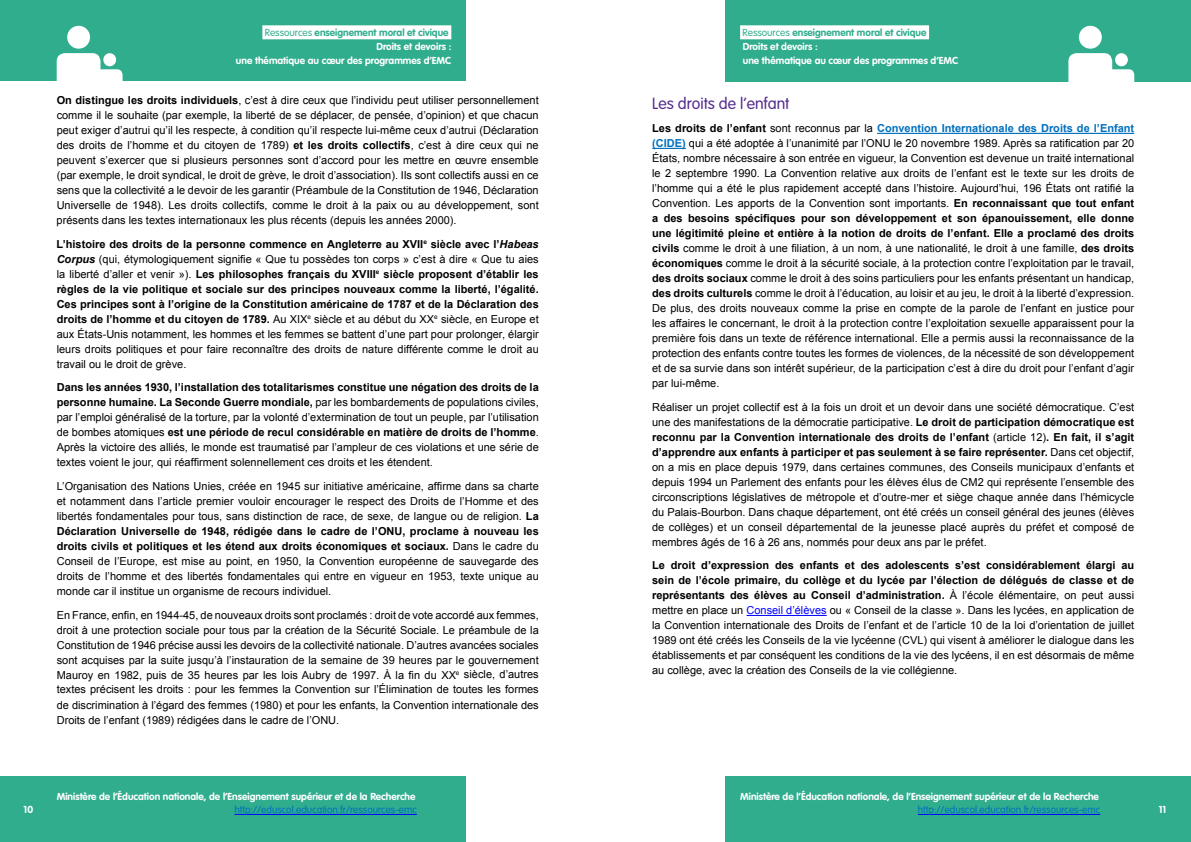
<style>
.page{position:relative;width:1191px;height:842px;background:#fff}
.page>*{position:absolute;margin:0;border:0;box-sizing:border-box;transform-origin:0 0}
.t1{font:300 16px "VAG Rounded Std";color:#542c8d}
.t2{font:11px/15px "Arial";color:#000;text-align:justify}
.t3{font:700 10px/14px "VAG Rounded Std";color:#fff;text-align:right}
.t4{font:300 10px "VAG Rounded Std";color:#0070c0}
.s1{font-weight:300;color:#2fad8d}
.s2{color:#2fad8d}
.s3{font-weight:700}
.s4{font-weight:700;font-style:italic}
.s5{font-weight:700;color:#0070c0}
.s6{color:#00f}
</style>
<div class="page">
<div style="left:0;top:0;width:465px;height:81px;background:#2fad8d"></div>
<div style="left:103px;top:53px;width:13px;height:13px;background:#fff;border-radius:50%"></div>
<div style="left:57px;top:53px;width:43px;height:58px;background:#fff;border-radius:8px"></div>
<div style="left:89px;top:69px;width:34px;height:42px;background:#fff;border-radius:5px"></div>
<div style="left:67px;top:26px;width:23px;height:23px;background:#fff;border-radius:50%"></div>
<div style="left:262px;top:25px;width:189px;height:14px;background:#fff"></div>
<div style="left:726px;top:0;width:465px;height:81px;background:#2fad8d"></div>
<div style="left:1115px;top:53px;width:12px;height:13px;background:#fff;border-radius:50%"></div>
<div style="left:1068px;top:53px;width:44px;height:58px;background:#fff;border-radius:8px"></div>
<div style="left:1101px;top:69px;width:33px;height:42px;background:#fff;border-radius:5px"></div>
<div style="left:1079px;top:26px;width:22px;height:23px;background:#fff;border-radius:50%"></div>
<div style="left:740px;top:25px;width:189px;height:14px;background:#fff"></div>
<div style="left:0;top:776px;width:465px;height:66px;background:#2fad8d"></div>
<hr style="left:234px;top:814px;width:183px;height:1px;background:#00f">
<div style="left:726px;top:776px;width:465px;height:66px;background:#2fad8d"></div>
<hr style="left:918px;top:814px;width:182px;height:1px;background:#00f">
<hr style="left:877px;top:133px;width:257px;height:1px;background:#0070c0">
<hr style="left:652px;top:148px;width:34px;height:1px;background:#0070c0">
<hr style="left:746px;top:615px;width:80px;height:1px;background:#00f">
<p class="t3" style="left:236px;top:26px;width:217px"><span class="s1">Ressources</span> <span class="s2">enseignement moral et civique</span>.<br>Droits et devoirs :<br>une thématique au cœur des programmes d’EMC</p>
<p class="t3" style="left:742px;top:26px;width:217px;text-align:left"><span class="s1">Ressources</span> <span class="s2">enseignement moral et civique<br></span>Droits et devoirs :<br>une thématique au cœur des programmes d’EMC</p>
<p class="t2" style="left:57px;top:93px;width:483px"><span class="s3">On distingue les droits individuels</span>, c’est à dire ceux que l’individu peut utiliser personnellement comme il le souhaite (par exemple, la liberté de se déplacer, de pensée, d’opinion) et que chacun peut exiger d’autrui qu’il les respecte, à condition qu’il respecte lui-même ceux d’autrui (Déclaration des droits de l’homme et du citoyen de 1789) <span class="s3">et les droits collectifs</span>, c’est à dire ceux qui ne peuvent s’exercer que si plusieurs personnes sont d’accord pour les mettre en œuvre ensemble (par exemple, le droit syndical, le droit de grève, le droit d’association). Ils sont collectifs aussi en ce sens que la collectivité a le devoir de les garantir (Préambule de la Constitution de 1946, Déclaration Universelle de 1948). Les droits collectifs, comme le droit à la paix ou au développement, sont présents dans les textes internationaux les plus récents (depuis les années 2000).</p>
<p class="t2" style="left:57px;top:237px;width:483px"><span class="s3">L’histoire des droits de la personne commence en Angleterre au XVII</span><sup>e</sup> <span class="s3">siècle avec l’</span><span class="s4">Habeas Corpus</span> (qui, étymologiquement signifie « Que tu possèdes ton corps » c’est à dire « Que tu aies la liberté d’aller et venir »). <span class="s3">Les philosophes français du XVIII</span><sup>e</sup> <span class="s3">siècle proposent d’établir les règles de la vie politique et sociale sur des principes nouveaux comme la liberté, l’égalité.<br>Ces principes sont à l’origine de la Constitution américaine de 1787 et de la Déclaration des droits de l’homme et du citoyen de 1789.</span> Au XIX<sup>e</sup> siècle et au début du XX<sup>e</sup> siècle, en Europe et aux États-Unis notamment, les hommes et les femmes se battent d’une part pour prolonger, élargir leurs droits politiques et pour faire reconnaître des droits de nature différente comme le droit au travail ou le droit de grève.</p>
<p class="t2" style="left:57px;top:380px;width:483px"><span class="s3">Dans les années 1930, l’installation des totalitarismes constitue une négation des droits de la personne humaine. La Seconde Guerre mondiale,</span> par les bombardements de populations civiles, par l’emploi généralisé de la torture, par la volonté d’extermination de tout un peuple, par l’utilisation de bombes atomiques <span class="s3">est une période de recul considérable en matière de droits de l’homme</span>.<br>Après la victoire des alliés, le monde est traumatisé par l’ampleur de ces violations et une série de textes voient le jour, qui réaffirment solennellement ces droits et les étendent.</p>
<p class="t2" style="left:57px;top:479px;width:483px">L’Organisation des Nations Unies, créée en 1945 sur initiative américaine, affirme dans sa charte et notamment dans l’article premier vouloir encourager le respect des Droits de l’Homme et des libertés fondamentales pour tous, sans distinction de race, de sexe, de langue ou de religion. <span class="s3">La Déclaration Universelle de 1948, rédigée dans le cadre de l’ONU, proclame à nouveau les droits civils et politiques et les étend aux droits économiques et sociaux.</span> Dans le cadre du Conseil de l’Europe, est mise au point, en 1950, la Convention européenne de sauvegarde des droits de l’homme et des libertés fondamentales qui entre en vigueur en 1953, texte unique au monde car il institue un organisme de recours individuel.</p>
<p class="t2" style="left:57px;top:607px;width:483px">En France, enfin, en 1944-45, de nouveaux droits sont proclamés : droit de vote accordé aux femmes, droit à une protection sociale pour tous par la création de la Sécurité Sociale. Le préambule de la Constitution de 1946 précise aussi les devoirs de la collectivité nationale. D’autres avancées sociales sont acquises par la suite jusqu’à l’instauration de la semaine de 39 heures par le gouvernement Mauroy en 1982, puis de 35 heures par les lois Aubry de 1997. À la fin du XX<sup>e</sup> siècle, d’autres textes précisent les droits : pour les femmes la Convention sur l’Élimination de toutes les formes de discrimination à l’égard des femmes (1980) et pour les enfants, la Convention internationale des Droits de l’enfant (1989) rédigées dans le cadre de l’ONU.</p>
<h1 class="t1" style="left:652px;top:94px;width:139px">Les droits de l’enfant</h1>
<p class="t2" style="left:652px;top:121px;width:483px"><span class="s3">Les droits de l’enfant</span> sont reconnus par la <span class="s5">Convention Internationale des Droits de l’Enfant (CIDE)</span> qui a été adoptée à l’unanimité par l’ONU le 20 novembre 1989. Après sa ratification par 20<br>États, nombre nécessaire à son entrée en vigueur, la Convention est devenue un traité international le 2 septembre 1990. La Convention relative aux droits de l’enfant est le texte sur les droits de l’homme qui a été le plus rapidement accepté dans l’histoire. Aujourd’hui, 196 États ont ratifié la Convention. Les apports de la Convention sont importants. <span class="s3">En reconnaissant que tout enfant a des besoins spécifiques pour son développement et son épanouissement, elle donne une légitimité pleine et entière à la notion de droits de l’enfant. Elle a proclamé des droits civils</span> comme le droit à une filiation, à un nom, à une nationalité, le droit à une famille, <span class="s3">des droits économiques</span> comme le droit à la sécurité sociale, à la protection contre l’exploitation par le travail, <span class="s3">des droits sociaux</span> comme le droit à des soins particuliers pour les enfants présentant un handicap, <span class="s3">des droits culturels</span> comme le droit à l’éducation, au loisir et au jeu, le droit à la liberté d’expression.<br>De plus, des droits nouveaux comme la prise en compte de la parole de l’enfant en justice pour les affaires le concernant, le droit à la protection contre l’exploitation sexuelle apparaissent pour la première fois dans un texte de référence international. Elle a permis aussi la reconnaissance de la protection des enfants contre toutes les formes de violences, de la nécessité de son développement et de sa survie dans son intérêt supérieur, de la participation c’est à dire du droit pour l’enfant d’agir par lui-même.</p>
<p class="t2" style="left:652px;top:400px;width:483px">Réaliser un projet collectif est à la fois un droit et un devoir dans une société démocratique. C’est une des manifestations de la démocratie participative. <span class="s3">Le droit de participation démocratique est reconnu par la Convention internationale des droits de l’enfant</span> (article 12)<span class="s3">. En fait, il s’agit d’apprendre aux enfants à participer et pas seulement à se faire représenter.</span> Dans cet objectif, on a mis en place depuis 1979, dans certaines communes, des Conseils municipaux d’enfants et depuis 1994 un Parlement des enfants pour les élèves élus de CM2 qui représente l’ensemble des circonscriptions législatives de métropole et d’outre-mer et siège chaque année dans l’hémicycle du Palais-Bourbon. Dans chaque département, ont été créés un conseil général des jeunes (élèves de collèges) et un conseil départemental de la jeunesse placé auprès du préfet et composé de membres âgés de 16 à 26 ans, nommés pour deux ans par le préfet.</p>
<p class="t2" style="left:652px;top:558px;width:483px"><span class="s3">Le droit d’expression des enfants et des adolescents s’est considérablement élargi au sein de l’école primaire, du collège et du lycée par l’élection de délégués de classe et de représentants des élèves au Conseil d’administration.</span> À l’école élémentaire, on peut aussi mettre en place un <span class="s6">Conseil d’élèves</span> ou « Conseil de la classe ». Dans les lycées, en application de la Convention internationale des Droits de l’enfant et de l’article 10 de la loi d’orientation de juillet 1989 ont été créés les Conseils de la vie lycéenne (CVL) qui visent à améliorer le dialogue dans les établissements et par conséquent les conditions de la vie des lycéens, il en est désormais de même au collège, avec la création des Conseils de la vie collégienne.</p>
<p class="t3" style="left:57px;top:789px;width:360px">Ministère de l’Éducation nationale, de l’Enseignement supérieur et de la Recherche</p>
<p class="t4" style="left:234px;top:804px;width:184px">http://eduscol.education.fr/ressources-emc</p>
<p class="t3" style="left:740px;top:789px;width:360px">Ministère de l’Éducation nationale, de l’Enseignement supérieur et de la Recherche</p>
<p class="t3" style="left:24px;top:803px;width:11px">10</p>
<p class="t4" style="left:918px;top:804px;width:184px">http://eduscol.education.fr/ressources-emc</p>
<p class="t3" style="left:1159px;top:803px;width:9px">11</p>
</div>
